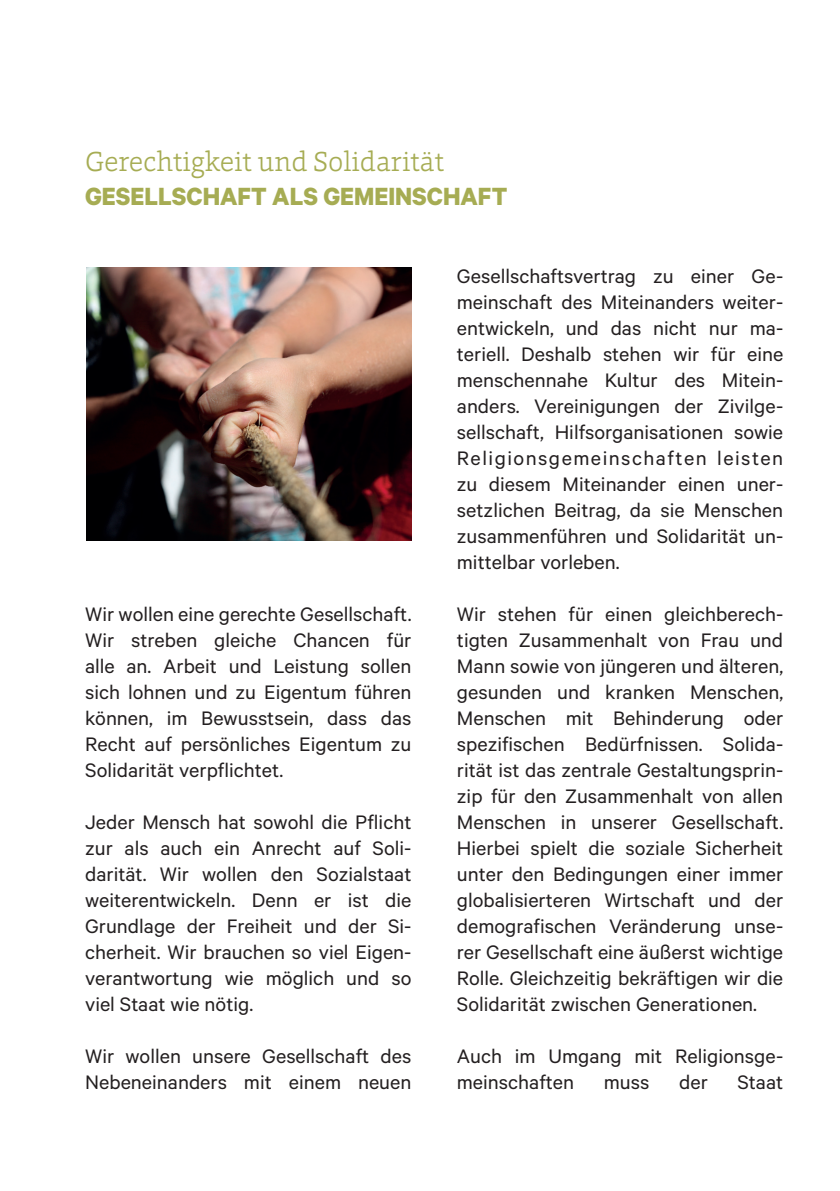
<style>
.page{position:relative;width:840px;height:1191px;background:#fff}
.page>*{position:absolute;margin:0;border:0;box-sizing:border-box;transform-origin:0 0}
.t1{font:300 28px "Foro Rounded";color:#a6ac53;scale:.96 1}
.t2{font:700 28px "Calibre";color:#a6ac53;scale:.96 1}
.t3{font:22px/26px "Calibre";color:#231f20;text-align:justify}
</style>
<div class="page">
<img style="left:86px;top:268px;width:325px;height:272px">
<p class="t1" style="left:85px;top:143px;width:375px">Gerechtigkeit und Solidarität</p>
<p class="t2" style="left:85px;top:179px;width:441px">GESELLSCHAFT ALS GEMEINSCHAFT</p>
<p class="t3" style="left:85px;top:600px;width:328px">Wir wollen eine gerechte Gesellschaft.<br>Wir streben gleiche Chancen für alle an. Arbeit und Leistung sollen sich lohnen und zu Eigentum führen können, im Bewusstsein, dass das Recht auf persönliches Eigentum zu Solidarität verpflichtet.</p>
<p class="t3" style="left:85px;top:808px;width:328px">Jeder Mensch hat sowohl die Pflicht zur als auch ein Anrecht auf Soli&shy;darität. Wir wollen den Sozialstaat weiterentwickeln. Denn er ist die Grundlage der Freiheit und der Si&shy;cherheit. Wir brauchen so viel Eigen&shy;verantwortung wie möglich und so viel Staat wie nötig.</p>
<p class="t3" style="left:85px;top:1042px;width:328px">Wir wollen unsere Gesellschaft des<br>Nebeneinanders mit einem neuen</p>
<p class="t3" style="left:456px;top:262px;width:328px">Gesellschaftsvertrag zu einer Ge&shy;meinschaft des Miteinanders weiter&shy;entwickeln, und das nicht nur ma&shy;teriell. Deshalb stehen wir für eine menschennahe Kultur des Mitein&shy;anders. Vereinigungen der Zivilge&shy;sellschaft, Hilfsorganisationen sowie Religionsgemeinschaften leisten zu diesem Miteinander einen uner&shy;setzlichen Beitrag, da sie Menschen zusammenführen und Solidarität un&shy;mittelbar vorleben.</p>
<p class="t3" style="left:456px;top:600px;width:328px">Wir stehen für einen gleichberech&shy;tigten Zusammenhalt von Frau und Mann sowie von jüngeren und älteren, gesunden und kranken Menschen, Menschen mit Behinderung oder spezifischen Bedürfnissen. Solida&shy;rität ist das zentrale Gestaltungsprin&shy;zip für den Zusammenhalt von allen Menschen in unserer Gesellschaft.<br>Hierbei spielt die soziale Sicherheit unter den Bedingungen einer immer globalisierteren Wirtschaft und der demografischen Veränderung unse&shy;rer Gesellschaft eine äußerst wichtige Rolle. Gleichzeitig bekräftigen wir die Solidarität zwischen Generationen.</p>
<p class="t3" style="left:456px;top:1042px;width:327px">Auch im Umgang mit Religionsge&shy;meinschaften</p>
<p class="t3" style="left:603px;top:1068px;width:47px">muss</p>
<p class="t3" style="left:678px;top:1068px;width:30px">der</p>
<p class="t3" style="left:737px;top:1068px;width:47px">Staat</p>
</div>
